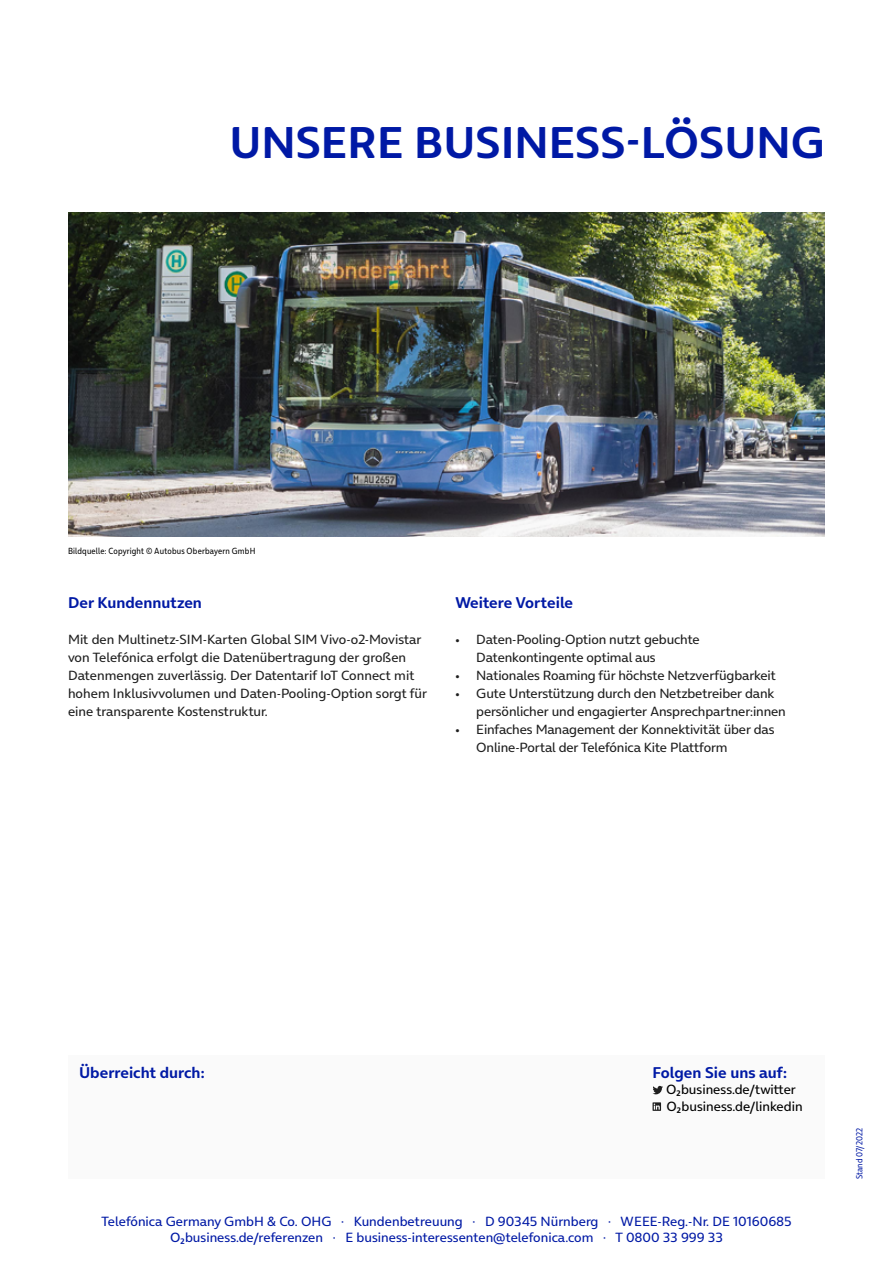
<style>
.page{position:relative;width:893px;height:1263px;background:#fff}
.page>*{position:absolute;margin:0;border:0;box-sizing:border-box;transform-origin:0 0}
.t1{font:700 45px "On Air";color:#0019a5}
.t2{font:700 15.75px "On Air";color:#0019a5}
.t3{font:13.5px/18px "On Air";letter-spacing:-.01em;color:#1f1f1f}
.t4{font:13.5px/16.5px "On Air";color:#0019a5;text-align:center}
.t5{font:13.5px/16.5px "On Air";color:#000}
.t6{font:9px "On Air";letter-spacing:.02em;color:#000;scale:.87 1}
.t7{font:9px "On Air";color:#0019a5;scale:.87 1}
</style>
<div class="page">
<img style="left:68px;top:212px;width:757px;height:324px">
<div style="left:68px;top:1056px;width:757px;height:123px;background:#fafafa"></div>
<svg style="left:652px;top:1086px;width:11px;height:8px"></svg>
<svg style="left:652px;top:1102px;width:9px;height:9px"></svg>
<h1 class="t1" style="left:229px;top:104px;width:597px">UNSERE BUSINESS-LÖSUNG</h1>
<p class="t6" style="left:68px;top:544px;width:217px">Bildquelle: Copyright © Autobus Oberbayern GmbH</p>
<p class="t2" style="left:68px;top:589px;width:135px">Der Kundennutzen</p>
<p class="t3" style="left:68px;top:629px;width:361px">Mit den Multinetz-SIM-Karten Global SIM Vivo-o2-Movistar von Telefónica erfolgt die Datenübertragung der großen Datenmengen zuverlässig. Der Datentarif IoT Connect mit hohem Inklusivvolumen und Daten-Pooling-Option sorgt für eine transparente Kostenstruktur.</p>
<p class="t2" style="left:455px;top:589px;width:120px">Weitere Vorteile</p>
<p class="t3" style="left:476px;top:629px;width:225px;text-indent:-21px">• Daten-Pooling-Option nutzt gebuchte<br>Datenkontingente optimal aus</p>
<p class="t3" style="left:455px;top:665px;width:322px">• Nationales Roaming für höchste Netzverfügbarkeit</p>
<p class="t3" style="left:476px;top:683px;width:311px;text-indent:-21px">• Gute Unterstützung durch den Netzbetreiber dank persönlicher und engagierter Ansprechpartner:innen</p>
<p class="t3" style="left:476px;top:719px;width:300px;text-indent:-21px">• Einfaches Management der Konnektivität über das<br>Online-Portal der Telefónica Kite Plattform</p>
<p class="t2" style="left:79px;top:1059px;width:127px">Überreicht durch:</p>
<p class="t2" style="left:652px;top:1059px;width:136px">Folgen Sie uns auf:</p>
<p class="t5" style="left:666px;top:1080px;width:138px">πbusiness.de/twitter πbusiness.de/linkedin</p>
<p class="t4" style="left:101px;top:1211px;width:692px">Telefónica Germany GmbH &amp; Co. OHG · Kundenbetreuung · D 90345 Nürnberg · WEEE-Reg.-Nr. DE 10160685 πbusiness.de/referenzen · E business-interessenten@telefonica.com · T 0800 33 999 33</p>
<p class="t7" style="left:852px;top:1179px;width:60px;rotate:-90deg">Stand 07/2022</p>
</div>
